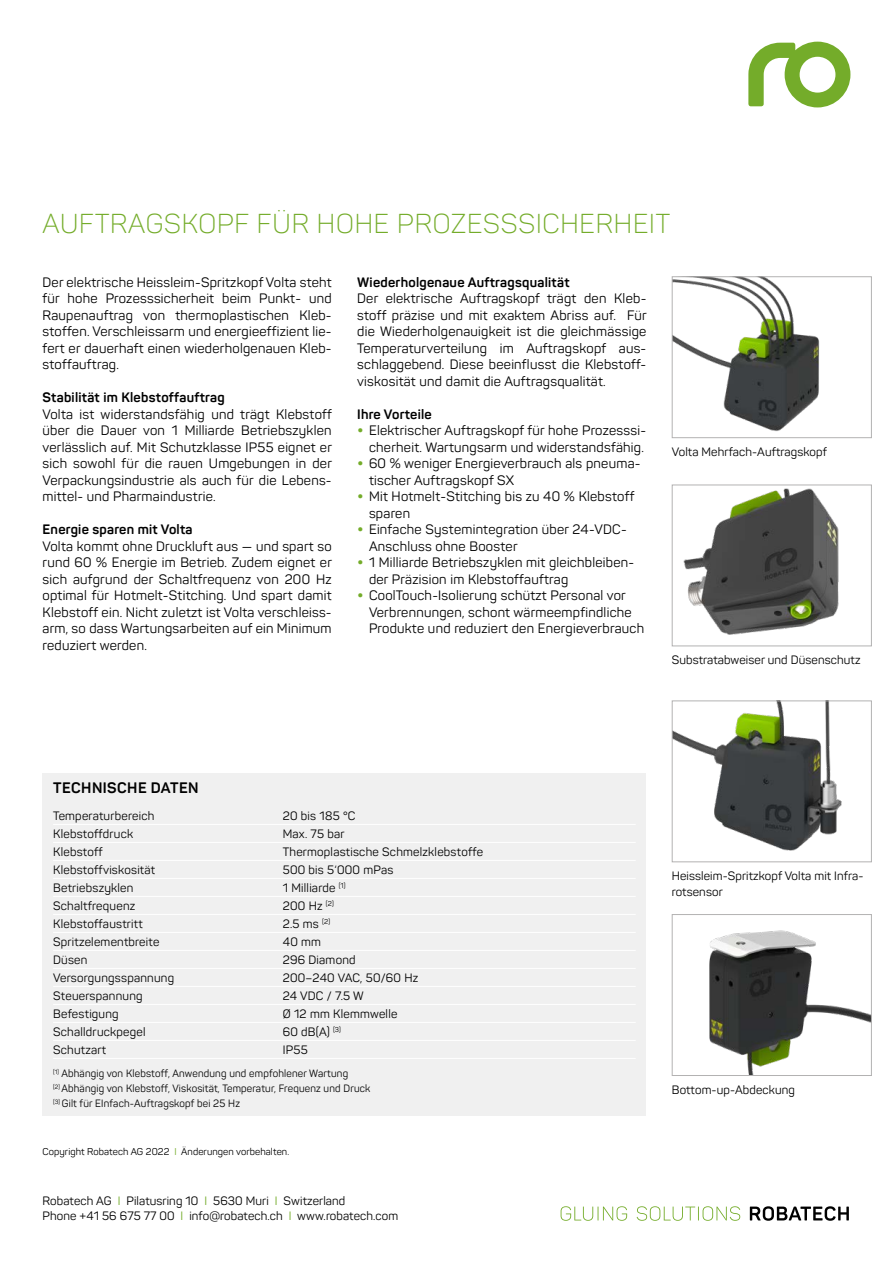
<style>
.page{position:relative;width:893px;height:1263px;background:#fff}
.page>*{position:absolute;margin:0;border:0;box-sizing:border-box;transform-origin:0 0}
.t1{font:300 27px "Panton";letter-spacing:.03em;color:#74ac2a}
.t2{font:700 15px "Panton";letter-spacing:.03em;color:#000}
.t3{font:13.5px/16.5px "Panton";letter-spacing:.02em;color:#000}
.t4{font:700 13.5px "Panton";letter-spacing:.02em;color:#000}
.t5{font:12px/15px "Panton";letter-spacing:.02em;color:#000}
.t6{font:10.5px/15px "Panton";letter-spacing:.02em;color:#000}
.t7{font:9.75px "Panton";letter-spacing:.01em;color:#000}
.s1{font-weight:700;font-size:18px;color:#74ac2a}
.s2{color:#74ac2a}
</style>
<div class="page">
<svg style="left:748px;top:42px;width:102px;height:65px"></svg>
<svg style="left:750px;top:1206px;width:99px;height:15px"></svg>
<svg style="left:561px;top:1206px;width:179px;height:15px"></svg>
<img style="left:674px;top:702px;width:168px;height:149px">
<div style="left:672px;top:700px;width:200px;height:162px;border:1px solid #b3b2b2"></div>
<img style="left:683px;top:488px;width:156px;height:147px">
<div style="left:672px;top:485px;width:200px;height:161px;border:1px solid #b3b2b2"></div>
<img style="left:674px;top:278px;width:146px;height:153px">
<div style="left:672px;top:276px;width:200px;height:162px;border:1px solid #b3b2b2"></div>
<img style="left:709px;top:930px;width:161px;height:144px">
<div style="left:672px;top:914px;width:200px;height:162px;border:1px solid #b3b2b2"></div>
<div style="left:43px;top:774px;width:603px;height:342px;background:#f0f0f0"></div>
<hr style="left:53px;top:824px;width:583px;height:1px;background:#fff">
<hr style="left:53px;top:842px;width:583px;height:1px;background:#fff">
<hr style="left:53px;top:860px;width:583px;height:1px;background:#fff">
<hr style="left:53px;top:878px;width:583px;height:1px;background:#fff">
<hr style="left:53px;top:896px;width:583px;height:1px;background:#fff">
<hr style="left:53px;top:914px;width:583px;height:1px;background:#fff">
<hr style="left:53px;top:932px;width:583px;height:1px;background:#fff">
<hr style="left:53px;top:950px;width:583px;height:1px;background:#fff">
<hr style="left:53px;top:968px;width:583px;height:1px;background:#fff">
<hr style="left:53px;top:986px;width:583px;height:1px;background:#fff">
<hr style="left:53px;top:1004px;width:583px;height:1px;background:#fff">
<hr style="left:53px;top:1022px;width:583px;height:1px;background:#fff">
<hr style="left:53px;top:1040px;width:583px;height:1px;background:#fff">
<hr style="left:53px;top:1058px;width:583px;height:1px;background:#fff">
<h1 class="t1" style="left:43px;top:207px;width:629px">AUFTRAGSKOPF FÜR HOHE PROZESSSICHERHEIT</h1>
<p class="t3" style="left:43px;top:274px;width:291px;text-align:justify">Der elektrische Heissleim-Spritzkopf Volta steht für hohe Prozesssicherheit beim Punkt- und Raupenauftrag von thermoplastischen Kleb&shy;stoffen. Verschleissarm und energieeffizient lie&shy;fert er dauerhaft einen wiederholgenauen Kleb&shy;stoffauftrag.</p>
<p class="t4" style="left:43px;top:389px;width:184px">Stabilität im Klebstoffauftrag</p>
<p class="t3" style="left:43px;top:406px;width:291px;text-align:justify">Volta ist widerstandsfähig und trägt Klebstoff über die Dauer von 1 Milliarde Betriebszyklen verlässlich auf. Mit Schutzklasse IP55 eignet er sich sowohl für die rauen Umgebungen in der Verpackungsindustrie als auch für die Lebens&shy;mittel- und Pharmaindustrie.</p>
<p class="t4" style="left:43px;top:521px;width:152px">Energie sparen mit Volta</p>
<p class="t3" style="left:43px;top:537px;width:291px;text-align:justify">Volta kommt ohne Druckluft aus — und spart so rund 60 % Energie im Betrieb. Zudem eignet er sich aufgrund der Schaltfrequenz von 200 Hz optimal für Hotmelt-Stitching. Und spart damit Klebstoff ein. Nicht zuletzt ist Volta verschleiss&shy;arm, so dass Wartungsarbeiten auf ein Minimum reduziert werden.</p>
<p class="t4" style="left:357px;top:273px;width:214px">Wiederholgenaue Auftragsqualität</p>
<p class="t3" style="left:357px;top:290px;width:291px;text-align:justify">Der elektrische Auftragskopf trägt den Kleb&shy;stoff präzise und mit exaktem Abriss auf. Für die Wiederholgenauigkeit ist die gleichmässige Temperaturverteilung im Auftragskopf aus&shy;schlaggebend. Diese beeinflusst die Klebstoff&shy;viskosität und damit die Auftragsqualität.</p>
<p class="t4" style="left:357px;top:405px;width:76px">Ihre Vorteile</p>
<p class="t3" style="left:357px;top:422px;width:290px;text-align:right"><span class="s1">•</span> Elektrischer Auftragskopf für hohe Prozesssi&shy;cherheit. Wartungsarm und widerstandsfähig.</p>
<p class="t3" style="left:369px;top:455px;width:273px;text-indent:-12px"><span class="s1">•</span> 60 % weniger Energieverbrauch als pneuma&shy;tischer Auftragskopf SX</p>
<p class="t3" style="left:369px;top:488px;width:267px;text-indent:-12px"><span class="s1">•</span> Mit Hotmelt-Stitching bis zu 40 % Klebstoff sparen</p>
<p class="t3" style="left:369px;top:521px;width:259px;text-indent:-12px"><span class="s1">•</span> Einfache Systemintegration über 24-VDC-<br>Anschluss ohne Booster</p>
<p class="t3" style="left:369px;top:554px;width:267px;text-indent:-12px"><span class="s1">•</span> 1 Milliarde Betriebszyklen mit gleichbleiben&shy;der Präzision im Klebstoffauftrag</p>
<p class="t3" style="left:369px;top:587px;width:277px;text-indent:-12px"><span class="s1">•</span> CoolTouch-Isolierung schützt Personal vor<br>Verbrennungen, schont wärmeempfindliche<br>Produkte und reduziert den Energieverbrauch</p>
<p class="t5" style="left:672px;top:444px;width:157px">Volta Mehrfach-Auftragskopf</p>
<p class="t5" style="left:672px;top:652px;width:190px">Substratabweiser und Düsenschutz</p>
<p class="t2" style="left:53px;top:779px;width:147px">TECHNISCHE DATEN</p>
<p class="t5" style="left:53px;top:808px;width:103px">Temperaturbereich</p>
<p class="t5" style="left:283px;top:808px;width:74px">20 bis 185 °C</p>
<p class="t5" style="left:53px;top:826px;width:82px">Klebstoffdruck</p>
<p class="t5" style="left:283px;top:826px;width:63px">Max. 75 bar</p>
<p class="t5" style="left:53px;top:844px;width:51px">Klebstoff</p>
<p class="t5" style="left:283px;top:844px;width:202px">Thermoplastische Schmelzklebstoffe</p>
<p class="t5" style="left:53px;top:862px;width:103px">Klebstoffviskosität</p>
<p class="t5" style="left:283px;top:862px;width:112px">500 bis 5‘000 mPas</p>
<p class="t5" style="left:53px;top:880px;width:82px">Betriebszyklen</p>
<p class="t5" style="left:283px;top:880px;width:64px">1 Milliarde <sup>(1)</sup></p>
<p class="t5" style="left:53px;top:898px;width:84px">Schaltfrequenz</p>
<p class="t5" style="left:283px;top:898px;width:53px">200 Hz <sup>(2)</sup></p>
<p class="t5" style="left:53px;top:916px;width:91px">Klebstoffaustritt</p>
<p class="t5" style="left:283px;top:916px;width:49px">2.5 ms <sup>(2)</sup></p>
<p class="t5" style="left:53px;top:934px;width:108px">Spritzelementbreite</p>
<p class="t5" style="left:283px;top:934px;width:40px">40 mm</p>
<p class="t5" style="left:53px;top:952px;width:36px">Düsen</p>
<p class="t5" style="left:283px;top:952px;width:74px">296 Diamond</p>
<p class="t5" style="left:53px;top:970px;width:122px">Versorgungsspannung</p>
<p class="t5" style="left:283px;top:970px;width:137px">200–240 VAC, 50/60 Hz</p>
<p class="t5" style="left:53px;top:988px;width:91px">Steuerspannung</p>
<p class="t5" style="left:283px;top:988px;width:83px">24 VDC / 7.5 W</p>
<p class="t5" style="left:53px;top:1006px;width:67px">Befestigung</p>
<p class="t5" style="left:283px;top:1006px;width:116px">Ø 12 mm Klemmwelle</p>
<p class="t5" style="left:53px;top:1024px;width:94px">Schalldruckpegel</p>
<p class="t5" style="left:283px;top:1024px;width:60px">60 dB(A) <sup>(3)</sup></p>
<p class="t5" style="left:53px;top:1042px;width:55px">Schutzart</p>
<p class="t5" style="left:283px;top:1042px;width:26px">IP55</p>
<p class="t6" style="left:53px;top:1066px;width:319px"><sup>(1)</sup> Abhängig von Klebstoff, Anwendung und empfohlener Wartung<br><sup>(2)</sup> Abhängig von Klebstoff, Viskosität, Temperatur, Frequenz und Druck <sup>(3)</sup> Gilt für EInfach-Auftragskopf bei 25 Hz</p>
<p class="t7" style="left:43px;top:1146px;width:248px">Copyright Robatech AG 2022 <span class="s2">I</span> Änderungen vorbehalten.</p>
<p class="t5" style="left:43px;top:1194px;width:357px">Robatech AG <span class="s2">I</span> Pilatusring 10 <span class="s2">I</span> 5630 Muri <span class="s2">I</span> Switzerland<br>Phone +41 56 675 77 00 <span class="s2">I</span> info@robatech.ch <span class="s2">I</span> www.robatech.com</p>
<p class="t5" style="left:672px;top:867px;width:193px;line-height:16.5px">Heissleim-Spritzkopf Volta mit Infra&shy;rotsensor</p>
<p class="t5" style="left:672px;top:1082px;width:124px">Bottom-up-Abdeckung</p>
</div>
